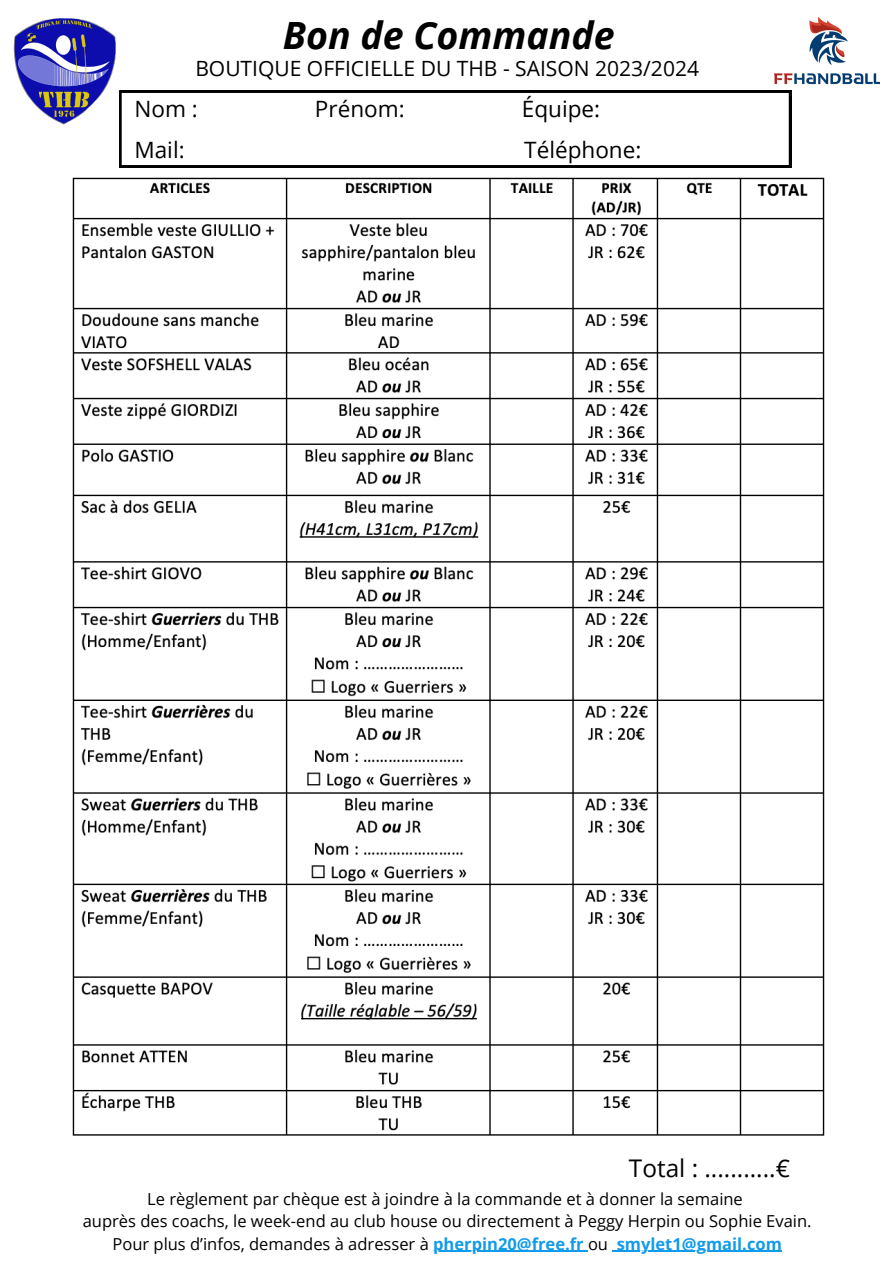
<style>
.page{position:relative;width:894px;height:1264px;background:#fff}
.page>*{position:absolute;margin:0;border:0;box-sizing:border-box;transform-origin:0 0}
.t1{font:italic 700 37.5px "Open Sans";color:#000}
.t2{font:24.3px "Open Sans";color:#000}
.t3{font:22.5px "Open Sans";color:#000}
.t4{font:21px "Open Sans";color:#000}
.t5{font:16.5px "Open Sans";color:#000}
.s1{font-weight:700;color:#129beb}
</style>
<div class="page">
<img style="left:13px;top:18px;width:107px;height:107px">
<svg style="left:119px;top:91px;width:671px;height:76px"></svg>
<img style="left:774px;top:16px;width:105px;height:69px">
<img style="left:72px;top:177px;width:753px;height:959px">
<hr style="left:433px;top:1250px;width:155px;height:1px;background:#129beb">
<hr style="left:616px;top:1250px;width:165px;height:1px;background:#129beb">
<p class="t1" style="left:283px;top:9px;width:333px">Bon de Commande</p>
<p class="t4" style="left:195px;top:54px;width:505px">BOUTIQUE OFFICIELLE DU THB - SAISON 2023/2024</p>
<p class="t3" style="left:134px;top:93px;width:65px">Nom :</p>
<p class="t3" style="left:315px;top:93px;width:91px">Prénom:</p>
<p class="t3" style="left:521px;top:93px;width:80px">Équipe:</p>
<p class="t3" style="left:134px;top:134px;width:52px">Mail:</p>
<p class="t3" style="left:524px;top:134px;width:119px">Téléphone:</p>
<p class="t2" style="left:628px;top:1150px;width:162px">Total : ...........€</p>
<p class="t5" style="left:147px;top:1187px;width:597px">Le règlement par chèque est à joindre à la commande et à donner la semaine</p>
<p class="t5" style="left:83px;top:1209px;width:730px">auprès des coachs, le week-end au club house ou directement à Peggy Herpin ou Sophie Evain.</p>
<p class="t5" style="left:112px;top:1232px;width:670px">Pour plus d’infos, demandes à adresser à <span class="s1">pherpin20@free.fr</span> ou <span class="s1">smylet1@gmail.com</span></p>
</div>
